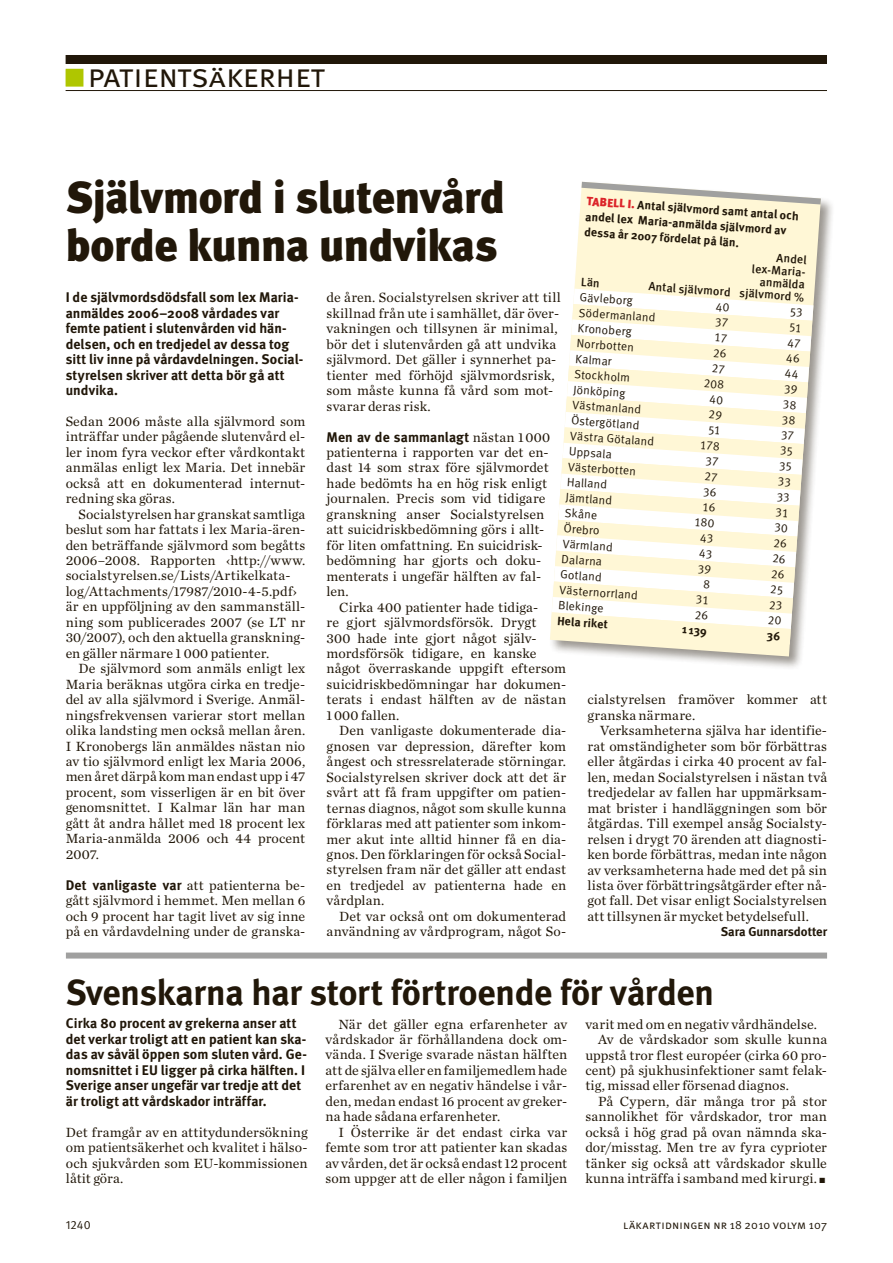
<style>
.page{position:relative;width:893px;height:1263px;background:#fff}
.page>*{position:absolute;margin:0;border:0;box-sizing:border-box;transform-origin:0 0}
.t1{font:45px/48px "Meta LT Black";letter-spacing:-.015em;color:#211709}
.t2{font:36px "Meta LT Bold";letter-spacing:-.01em;color:#211709}
.t3{font:33px "Meta LT Normal Small Caps";letter-spacing:-.005em;color:#211709}
.t4{font:13.95px/15.5px "Chronicle LT Text";letter-spacing:.01em;color:#211709;text-align:justify}
.t5{font:13.95px/15.5px "Meta LT Bold";letter-spacing:.005em;color:#211709}
.t6{font:12.75px "Meta LT Bold";color:#211709}
.t7{font:12px "Meta LT Normal Tabular";color:#211709}
.t8{font:12px/15.5px "Meta LT Bold";color:#211709}
.t9{font:12px/12.5px "Meta LT Medium";color:#211709;text-align:right}
.t10{font:12px "Meta LT Normal Small Caps";letter-spacing:.015em;color:#211709}
.t11{font:12px "Meta LT Normal Utilities";color:#211709}
.s1{color:#afc600}
.s2{font-size:28.05px}
.s3{font-family:"Meta LT Black";color:#dc242a}
.s4{font-family:"Meta LT Bold"}
.s5{font-family:"Chronicle LT Text"}
</style>
<div class="page">
<div style="left:66px;top:55px;width:761px;height:9px;background:#211709"></div>
<hr style="left:66px;top:90px;width:761px;height:1px;background:#211709">
<div style="left:66px;top:69px;width:17px;height:18px;border:2px solid #afc600"></div>
<div style="left:66px;top:952px;width:761px;height:6px;background:#a0a09f"></div>
<div style="left:548px;top:179px;width:286px;height:491px;background:#211709;opacity:.45"></div>
<svg style="left:550px;top:182px;width:271px;height:474px;background:#fcf5da"></svg>
<svg style="left:575px;top:179px;width:252px;height:29px"></svg>
<svg style="left:548px;top:277px;width:281px;height:376px"></svg>
<h3 class="t3" style="left:66px;top:56px;width:262px"><span class="s1">■</span> patients<span class="s2">ä</span>kerhet</h3>
<h1 class="t1" style="left:66px;top:173px;width:441px">Självmord i slutenvård borde kunna undvikas</h1>
<p class="t8" style="left:587px;top:193px;width:214px;rotate:4deg"><span class="s3">tabell I.</span> Antal självmord samt antal och andel lex Maria-anmälda självmord av dessa år 2007 fördelat på län.</p>
<p class="t9" style="left:753px;top:250px;width:58px;rotate:4deg">Andel lex-Maria-</p>
<p class="t9" style="left:760px;top:275px;width:47px;rotate:4deg">anmälda</p>
<p class="t9" style="left:649px;top:280px;width:84px;rotate:4deg">Antal självmord</p>
<p class="t7" style="left:580px;top:290px;width:55px;rotate:4deg">Gävleborg</p>
<p class="t9" style="left:740px;top:286px;width:66px;rotate:4deg">självmord %</p>
<p class="t7" style="left:579px;top:305px;width:78px;rotate:4deg">Södermanland</p>
<p class="t7" style="left:578px;top:321px;width:56px;rotate:4deg">Kronoberg</p>
<p class="t7" style="left:577px;top:336px;width:59px;rotate:4deg">Norrbotten</p>
<p class="t7" style="left:576px;top:352px;width:38px;rotate:4deg">Kalmar</p>
<p class="t7" style="left:575px;top:367px;width:57px;rotate:4deg">Stockholm</p>
<p class="t7" style="left:574px;top:382px;width:54px;rotate:4deg">Jönköping</p>
<p class="t7" style="left:573px;top:398px;width:71px;rotate:4deg">Västmanland</p>
<p class="t7" style="left:572px;top:413px;width:70px;rotate:4deg">Östergötland</p>
<p class="t7" style="left:571px;top:429px;width:86px;rotate:4deg">Västra Götaland</p>
<p class="t7" style="left:570px;top:444px;width:44px;rotate:4deg">Uppsala</p>
<p class="t7" style="left:568px;top:459px;width:70px;rotate:4deg">Västerbotten</p>
<p class="t7" style="left:567px;top:475px;width:42px;rotate:4deg">Halland</p>
<p class="t7" style="left:566px;top:490px;width:48px;rotate:4deg">Jämtland</p>
<p class="t7" style="left:565px;top:506px;width:34px;rotate:4deg">Skåne</p>
<p class="t7" style="left:564px;top:521px;width:37px;rotate:4deg">Örebro</p>
<p class="t7" style="left:563px;top:537px;width:52px;rotate:4deg">Värmland</p>
<p class="t7" style="left:562px;top:552px;width:42px;rotate:4deg">Dalarna</p>
<p class="t7" style="left:561px;top:567px;width:43px;rotate:4deg">Gotland</p>
<p class="t7" style="left:560px;top:583px;width:80px;rotate:4deg">Västernorrland</p>
<p class="t7" style="left:559px;top:598px;width:47px;rotate:4deg">Blekinge</p>
<p class="t8" style="left:558px;top:613px;width:52px;rotate:4deg">Hela riket</p>
<p class="t8" style="left:683px;top:621px;width:26px;rotate:4deg">1 139</p>
<p class="t5" style="left:66px;top:289px;width:239px">I de självmordsdödsfall som lex Maria&shy;anmäldes 2006–2008 vårdades var femte patient i slutenvården vid hän&shy;delsen, och en tredjedel av dessa tog sitt liv inne på vårdavdelningen. Social&shy;styrelsen skriver att detta bör gå att undvika.</p>
<p class="t4" style="left:66px;top:413px;width:241px">Sedan 2006 måste alla självmord som inträffar under pågående slutenvård el&shy;ler inom fyra veckor efter vårdkontakt anmälas enligt lex Maria. Det innebär också att en dokumenterad internut&shy;redning ska göras.</p>
<p class="t4" style="left:66px;top:506px;width:241px;text-align:left;text-indent:13px">Socialstyrelsen har granskat samtliga beslut som har fattats i lex Maria-ären&shy;den beträffande självmord som begåtts 2006–2008. Rapporten ‹http://www. socialstyrelsen.se/Lists/Artikelkata&shy;log/Attachments/17987/2010-4-5.pdf› är en uppföljning av den sammanställ&shy;ning som publicerades 2007 (se LT nr 30/2007), och den aktuella granskning&shy;en gäller närmare 1 000 patienter.</p>
<p class="t4" style="left:66px;top:661px;width:241px;text-indent:13px">De självmord som anmäls enligt lex Maria beräknas utgöra cirka en tredje&shy;del av alla självmord i Sverige. Anmäl&shy;ningsfrekvensen varierar stort mellan olika landsting men också mellan åren.<br>I Kronobergs län anmäldes nästan nio av tio självmord enligt lex Maria 2006, men året därpå kom man endast upp i 47 procent, som visserligen är en bit över genomsnittet. I Kalmar län har man gått åt andra hållet med 18 procent lex Maria-anmälda 2006 och 44 procent 2007.</p>
<p class="t4" style="left:66px;top:877px;width:241px"><span class="s4">Det vanligaste var</span> att patienterna be&shy;gått självmord i hemmet. Men mellan 6 och 9 procent har tagit livet av sig inne på en vårdavdelning under de granska-</p>
<p class="t4" style="left:327px;top:290px;width:236px;text-align:left">de åren. Socialstyrelsen skriver att till skillnad från ute i samhället, där över&shy;vakningen och tillsynen är minimal, bör det i slutenvården gå att undvika självmord. Det gäller i synnerhet pa&shy;tienter med förhöjd självmordsrisk, som måste kunna få vård som mot&shy;svarar deras risk.</p>
<p class="t5" style="left:327px;top:429px;width:225px">Men av de sammanlagt <span class="s5">nästan 1000</span></p>
<p class="t4" style="left:327px;top:444px;width:224px;text-align:left">patienterna i rapporten var det en&shy;dast 14 som strax före självmordet hade bedömts ha en hög risk enligt journalen. Precis som vid tidigare granskning anser Socialstyrelsen att suicidriskbedömning görs i allt&shy;för liten omfattning. En suicidrisk&shy;bedömning har gjorts och doku&shy;menterats i ungefär hälften av fal&shy;len.</p>
<p class="t4" style="left:327px;top:599px;width:241px;text-align:left;text-indent:13px">Cirka 400 patienter hade tidiga-<br>re gjort självmordsförsök. Drygt<br>300 hade inte gjort något själv&shy;mordsförsök tidigare, en kanske något överraskande uppgift eftersom suicidriskbedömningar har dokumen&shy;terats i endast hälften av de nästan<br>1000 fallen.</p>
<p class="t4" style="left:327px;top:723px;width:241px;text-indent:13px">Den vanligaste dokumenterade dia&shy;gnosen var depression, därefter kom ångest och stressrelaterade störningar.<br>Socialstyrelsen skriver dock att det är svårt att få fram uppgifter om patien&shy;ternas diagnos, något som skulle kunna förklaras med att patienter som inkom&shy;mer akut inte alltid hinner få en dia&shy;gnos. Den förklaringen för också Social&shy;styrelsen fram när det gäller att endast en tredjedel av patienterna hade en vårdplan.</p>
<p class="t4" style="left:327px;top:908px;width:241px;text-align:right">Det var också ont om dokumenterad användning av vårdprogram, något So-</p>
<p class="t4" style="left:587px;top:692px;width:241px">cialstyrelsen framöver kommer att granska närmare.</p>
<p class="t4" style="left:587px;top:723px;width:241px;text-indent:13px">Verksamheterna själva har identifie&shy;rat omständigheter som bör förbättras eller åtgärdas i cirka 40 procent av fal&shy;len, medan Socialstyrelsen i nästan två tredjedelar av fallen har uppmärksam&shy;mat brister i handläggningen som bör åtgärdas. Till exempel ansåg Socialsty&shy;relsen i drygt 70 ärenden att diagnosti&shy;ken borde förbättras, medan inte någon av verksamheterna hade med det på sin lista över förbättringsåtgärder efter nå&shy;got fall. Det visar enligt Socialstyrelsen att tillsynen är mycket betydelsefull.</p>
<p class="t6" style="left:721px;top:924px;width:108px">Sara Gunnarsdotter</p>
<h2 class="t2" style="left:66px;top:971px;width:650px">Svenskarna har stort förtroende för vården</h2>
<p class="t5" style="left:66px;top:1016px;width:242px">Cirka 80 procent av grekerna anser att det verkar troligt att en patient kan ska&shy;das av såväl öppen som sluten vård. Ge&shy;nomsnittet i EU ligger på cirka hälften. I Sverige anser ungefär var tredje att det är troligt att vårdskador inträffar.</p>
<p class="t4" style="left:66px;top:1124px;width:243px">Det framgår av en attitydundersökning om patientsäkerhet och kvalitet i hälso&shy;och sjukvården som EU-kommissionen låtit göra.</p>
<p class="t4" style="left:585px;top:1016px;width:233px">varit med om en negativ vårdhändelse.</p>
<p class="t4" style="left:598px;top:1031px;width:230px">Av de vårdskador som skulle kunna</p>
<p class="t4" style="left:585px;top:1047px;width:243px">uppstå tror flest européer (cirka 60 pro-</p>
<p class="t4" style="left:585px;top:1062px;width:243px">cent) på sjukhusinfektioner samt felak-</p>
<p class="t4" style="left:585px;top:1078px;width:205px">tig, missad eller försenad diagnos.</p>
<p class="t4" style="left:598px;top:1093px;width:230px">På Cypern, där många tror på stor</p>
<p class="t4" style="left:585px;top:1109px;width:243px">sannolikhet för vårdskador, tror man</p>
<p class="t4" style="left:585px;top:1124px;width:243px">också i hög grad på ovan nämnda ska-</p>
<p class="t4" style="left:585px;top:1140px;width:243px">dor/misstag. Men tre av fyra cyprioter</p>
<p class="t4" style="left:585px;top:1155px;width:243px">tänker sig också att vårdskador skulle</p>
<p class="t4" style="left:585px;top:1171px;width:241px">kunna inträffa i samband med kirurgi. ■</p>
<p class="t4" style="left:326px;top:1016px;width:243px;text-indent:13px">När det gäller egna erfarenheter av vårdskador är förhållandena dock om&shy;vända. I Sverige svarade nästan hälften att de själva eller en familjemedlem hade erfarenhet av en negativ händelse i vår&shy;den, medan endast 16 procent av greker&shy;na hade sådana erfarenheter.</p>
<p class="t4" style="left:326px;top:1124px;width:243px;text-indent:13px">I Österrike är det endast cirka var femte som tror att patienter kan skadas av vården, det är också endast 12 procent som uppger att de eller någon i familjen</p>
<p class="t11" style="left:66px;top:1218px;width:26px">1240</p>
<p class="t10" style="left:623px;top:1218px;width:205px">läkartidningen nr 18 2010 volym 107</p>
</div>
